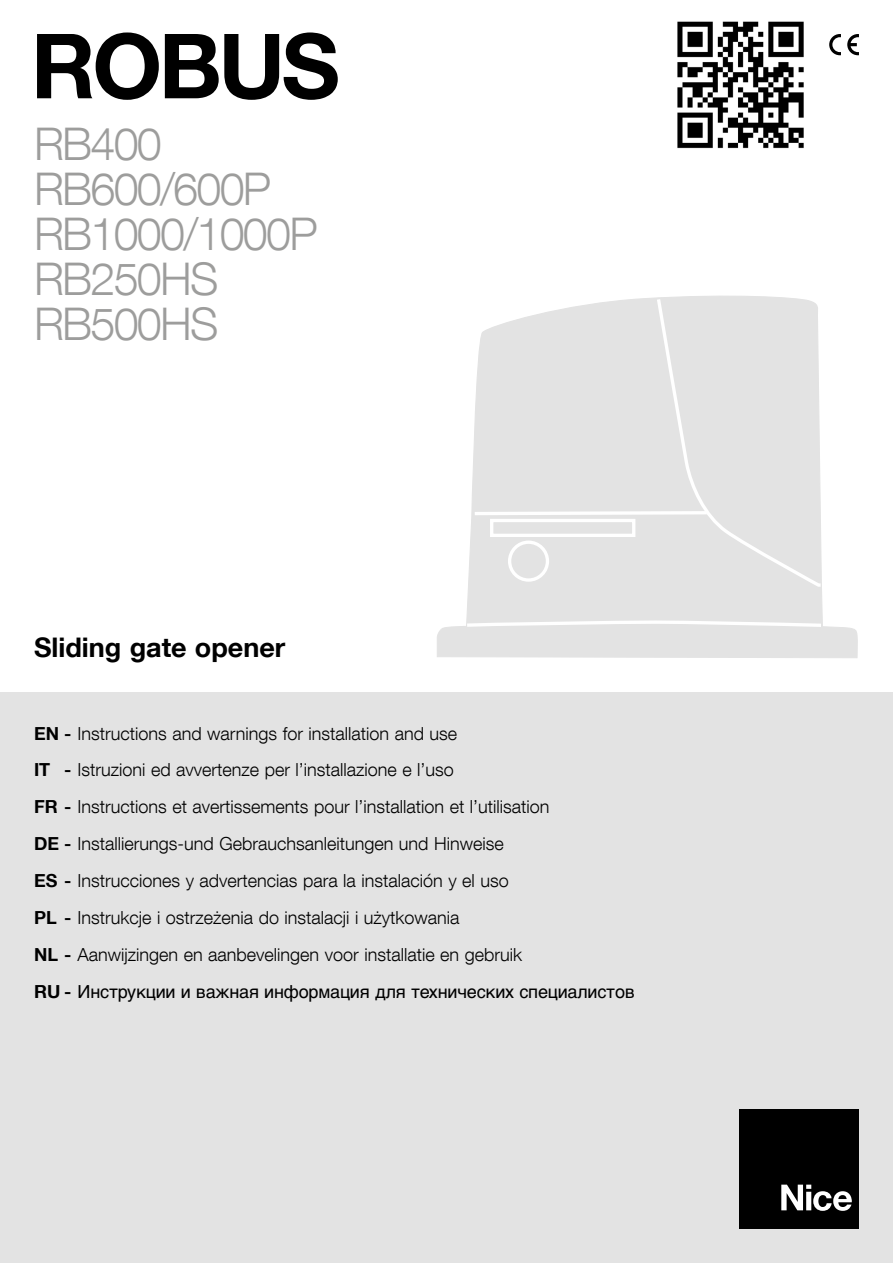
<style>
.page{position:relative;width:893px;height:1263px;background:#fff}
.page>*{position:absolute;margin:0;border:0;box-sizing:border-box;transform-origin:0 0}
.t1{font:700 90px "Helvetica Neue LT Com";letter-spacing:-.04em;color:#000}
.t2{font:300 45px/45px "Helvetica Neue LT Com";letter-spacing:-.04em;color:#9d9d9c}
.t3{font:700 27px "Helvetica Neue LT Com";color:#000}
.t4{font:300 18px/36.9px "Helvetica Neue LT Com";color:#000}
.t5{font:18px "Helvetica Cyr Upright";letter-spacing:-.01em;color:#000}
.s1{font-weight:700}
.s2{font-family:"Helvetica Neue LT Com";font-weight:700}
</style>
<div class="page">
<div style="left:0;top:693px;width:893px;height:570px;background:#e3e3e3"></div>
<svg style="left:847px;top:34px;width:12px;height:21px"></svg>
<svg style="left:829px;top:34px;width:12px;height:21px"></svg>
<div style="left:740px;top:1110px;width:119px;height:119px;background:#000"></div>
<svg style="left:781px;top:1184px;width:71px;height:27px"></svg>
<div style="left:437px;top:626px;width:421px;height:32px;background:#e3e3e3"></div>
<svg style="left:464px;top:296px;width:360px;height:333px;background:#e5e5e5"></svg>
<img style="left:677px;top:21px;width:127px;height:127px">
<h1 class="t1" style="left:31px;top:9px;width:311px">ROBUS</h1>
<h2 class="t2" style="left:34px;top:121px;width:285px">RB400<br>RB600/600P<br>RB1000/1000P<br>RB250HS<br>RB500HS</h2>
<h3 class="t3" style="left:34px;top:630px;width:253px">Sliding gate opener</h3>
<p class="t4" style="left:34px;top:714px;width:517px"><span class="s1">EN -</span> Instructions and warnings for installation and use<br><span class="s1">IT -</span> Istruzioni ed avvertenze per l’installazione e l’uso<br><span class="s1">FR -</span> Instructions et avertissements pour l’installation et l’utilisation <span class="s1">DE -</span> Installierungs-und Gebrauchsanleitungen und Hinweise<br><span class="s1">ES -</span> Instrucciones y advertencias para la instalación y el uso<br><span class="s1">PL -</span> Instrukcje i ostrzeżenia do instalacji i użytkowania<br><span class="s1">NL -</span> Aanwijzingen en aanbevelingen voor installatie en gebruik</p>
<p class="t5" style="left:34px;top:981px;width:602px"><span class="s2">RU -</span> Инструкции и важная информация для технических специалистов</p>
</div>
